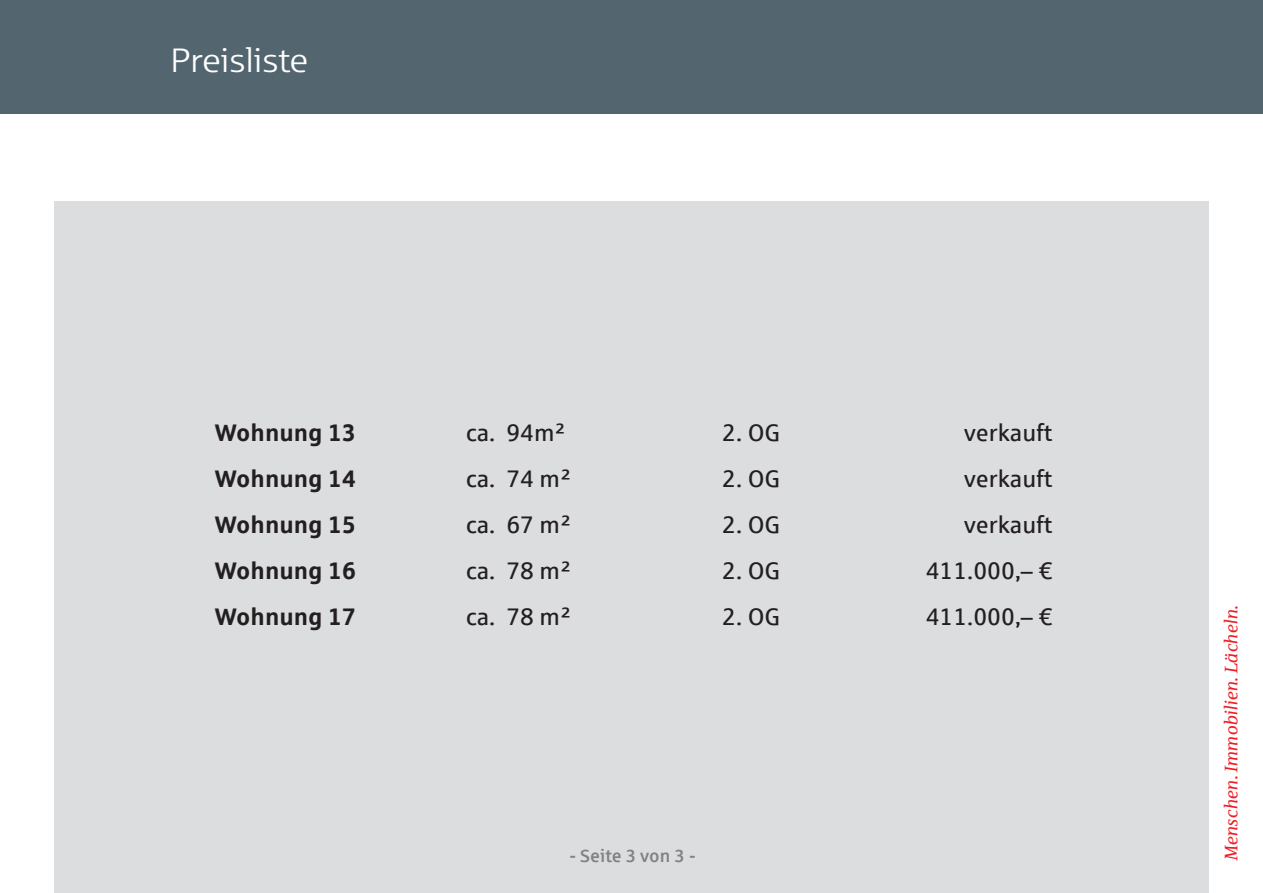
<style>
.page{position:relative;width:1263px;height:893px;background:#fff}
.page>*{position:absolute;margin:0;border:0;box-sizing:border-box;transform-origin:0 0}
.t1{font:33.75px "Sparkasse Lt";letter-spacing:-.02em;color:#fff;scale:1.1 1}
.t2{font:24px "Sparkasse Rg";color:#231f20}
.t3{font:700 24px "Sparkasse Rg";color:#231f20}
.t4{font:italic 18px "Sparkasse Serif";color:#ee1d23}
.t5{font:500 18px "Sparkasse";color:#808285}
</style>
<div class="page">
<div style="left:0;top:0;width:1263px;height:114px;background:#53656e"></div>
<div style="left:54px;top:202px;width:1155px;height:691px;background:#dcdddf"></div>
<h1 class="t1" style="left:170px;top:40px;width:127px">Preisliste</h1>
<p class="t3" style="left:215px;top:418px;width:143px">Wohnung 13</p>
<p class="t2" style="left:466px;top:418px;width:101px">ca. 94m²</p>
<p class="t2" style="left:722px;top:418px;width:59px">2. OG</p>
<p class="t2" style="left:964px;top:418px;width:90px">verkauft</p>
<p class="t3" style="left:215px;top:464px;width:143px">Wohnung 14</p>
<p class="t2" style="left:466px;top:464px;width:107px">ca. 74 m²</p>
<p class="t2" style="left:722px;top:464px;width:59px">2. OG</p>
<p class="t2" style="left:964px;top:464px;width:90px">verkauft</p>
<p class="t3" style="left:215px;top:510px;width:143px">Wohnung 15</p>
<p class="t2" style="left:466px;top:510px;width:107px">ca. 67 m²</p>
<p class="t2" style="left:722px;top:510px;width:59px">2. OG</p>
<p class="t2" style="left:964px;top:510px;width:90px">verkauft</p>
<p class="t3" style="left:215px;top:556px;width:143px">Wohnung 16</p>
<p class="t2" style="left:466px;top:556px;width:107px">ca. 78 m²</p>
<p class="t2" style="left:722px;top:556px;width:59px">2. OG</p>
<p class="t2" style="left:926px;top:556px;width:128px">411.000,– €</p>
<p class="t3" style="left:215px;top:602px;width:143px">Wohnung 17</p>
<p class="t2" style="left:466px;top:602px;width:107px">ca. 78 m²</p>
<p class="t2" style="left:722px;top:602px;width:59px">2. OG</p>
<p class="t2" style="left:926px;top:602px;width:128px">411.000,– €</p>
<p class="t5" style="left:569px;top:845px;width:128px">- Seite 3 von 3 -</p>
<p class="t4" style="left:1220px;top:861px;width:257px;rotate:-90deg">Menschen. Immobilien. Lächeln.</p>
</div>
